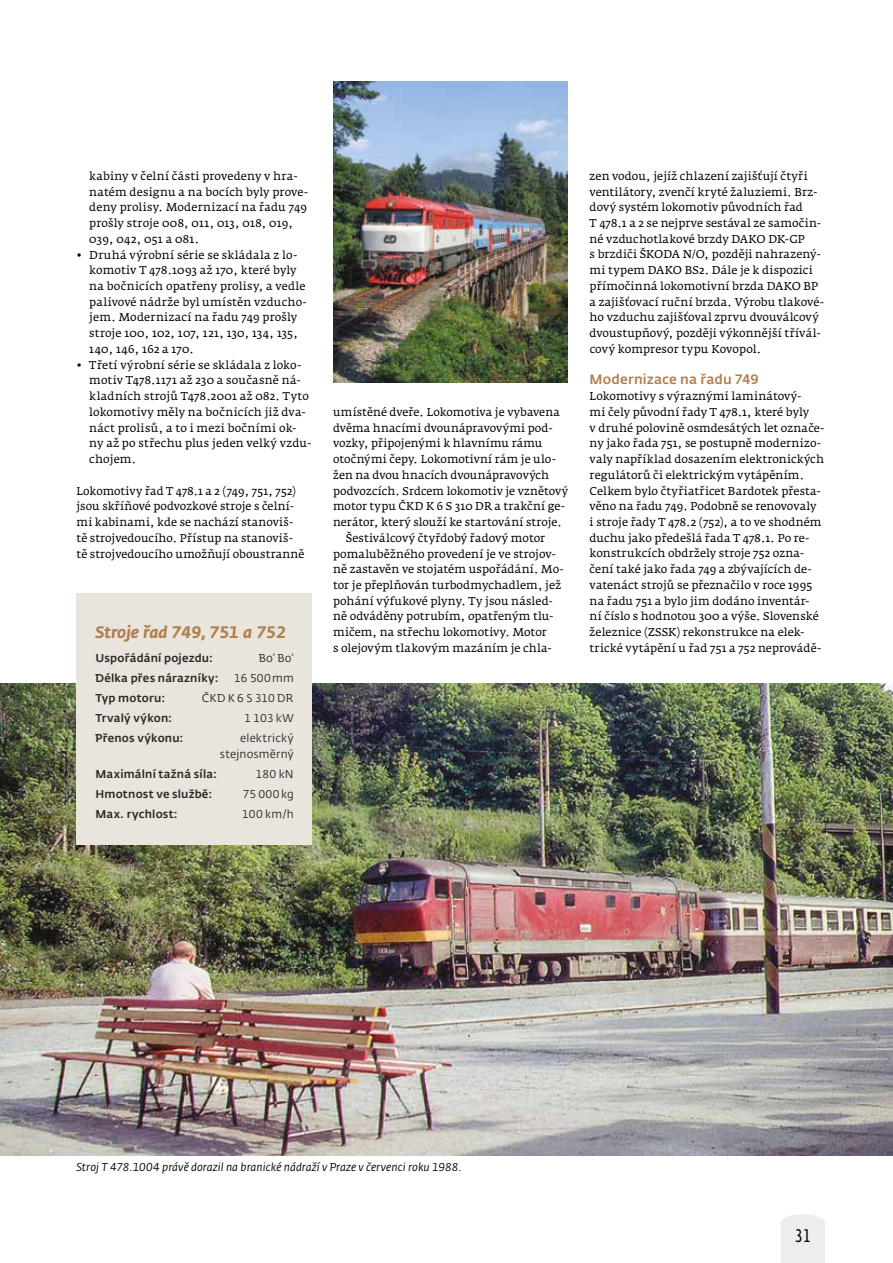
<style>
.page{position:relative;width:893px;height:1263px;background:#fff}
.page>*{position:absolute;margin:0;border:0;box-sizing:border-box;transform-origin:0 0}
.t1{font:18px "CD Fedra Cond Pro";color:#000}
.t2{font:italic 700 16.5px "CD Fedra";color:#b08050}
.t3{font:500 13.5px "CD Fedra";letter-spacing:.005em;color:#b08050}
.t4{font:11.25px/15.8px "Fedra Serif A Pro";letter-spacing:.01em;color:#000}
.t5{font:500 11.25px "CD Fedra";letter-spacing:.015em;color:#282827}
.t6{font:11.25px/15.8px "CD Fedra";letter-spacing:.015em;color:#282827;text-align:right}
.t7{font:italic 11.25px "CD Fedra";letter-spacing:.005em;color:#000}
</style>
<div class="page">
<div style="left:781px;top:1214px;width:44px;height:49px;background:#ededed"></div>
<img style="left:0;top:684px;width:893px;height:471px">
<div style="left:77px;top:593px;width:235px;height:252px;background:#e9e5dd"></div>
<img style="left:333px;top:81px;width:234px;height:302px">
<p class="t4" style="left:89px;top:168px;width:220px">kabiny v čelní části provedeny v hra&shy;natém designu a na bocích byly prove&shy;deny prolisy. Modernizací na řadu 749 prošly stroje 008, 011, 013, 018, 019, 039, 042, 051 a 081.</p>
<p class="t4" style="left:89px;top:247px;width:219px;text-indent:-13px">• Druhá výrobní série se skládala z lo&shy;komotiv T 478.1093 až 170, které byly na bočnicích opatřeny prolisy, a vedle palivové nádrže byl umístěn vzducho&shy;jem. Modernizací na řadu 749 prošly stroje 100, 102, 107, 121, 130, 134, 135, 140, 146, 162 a 170.</p>
<p class="t4" style="left:89px;top:357px;width:224px;text-indent:-13px">• Třetí výrobní série se skládala z loko&shy;motiv T478.1171 až 230 a současně ná&shy;kladních strojů T478.2001 až 082. Tyto lokomotivy měly na bočnicích již dva&shy;náct prolisů, a to i mezi bočními ok&shy;ny až po střechu plus jeden velký vzdu&shy;chojem.</p>
<p class="t4" style="left:77px;top:483px;width:229px">Lokomotivy řad T 478.1 a 2 (749, 751, 752) jsou skříňové podvozkové stroje s čelní&shy;mi kabinami, kde se nachází stanoviš&shy;tě strojvedoucího. Přístup na stanoviš&shy;tě strojvedoucího umožňují oboustranně</p>
<h2 class="t2" style="left:95px;top:621px;width:192px">Stroje řad 749, 751 a 752</h2>
<p class="t5" style="left:95px;top:651px;width:119px">Uspořádání pojezdu:</p>
<p class="t6" style="left:259px;top:650px;width:37px">Bo‘ Bo‘</p>
<p class="t5" style="left:95px;top:671px;width:125px">Délka přes nárazníky:</p>
<p class="t6" style="left:234px;top:670px;width:61px">16 500mm</p>
<p class="t5" style="left:95px;top:691px;width:71px">Typ motoru:</p>
<p class="t6" style="left:202px;top:690px;width:93px">ČKD K 6 S 310 DR</p>
<p class="t5" style="left:95px;top:711px;width:78px">Trvalý výkon:</p>
<p class="t6" style="left:244px;top:710px;width:51px">1 103 kW</p>
<p class="t5" style="left:95px;top:731px;width:89px">Přenos výkonu:</p>
<p class="t6" style="left:220px;top:730px;width:75px">elektrický stejnosměrný</p>
<p class="t5" style="left:95px;top:767px;width:123px">Maximální tažná síla:</p>
<p class="t6" style="left:256px;top:766px;width:39px">180 kN</p>
<p class="t5" style="left:95px;top:787px;width:118px">Hmotnost ve službě:</p>
<p class="t6" style="left:243px;top:786px;width:52px">75 000kg</p>
<p class="t5" style="left:95px;top:806px;width:84px">Max. rychlost:</p>
<p class="t6" style="left:242px;top:806px;width:53px">100 km/h</p>
<p class="t4" style="left:333px;top:404px;width:228px">umístěné dveře. Lokomotiva je vybavena</p>
<p class="t4" style="left:333px;top:420px;width:221px">dvěma hnacími dvounápravovými pod-</p>
<p class="t4" style="left:333px;top:436px;width:211px">vozky, připojenými k hlavnímu rámu</p>
<p class="t4" style="left:333px;top:451px;width:224px">otočnými čepy. Lokomotivní rám je ulo-</p>
<p class="t4" style="left:333px;top:467px;width:218px">žen na dvou hnacích dvounápravových</p>
<p class="t4" style="left:333px;top:483px;width:237px">podvozcích. Srdcem lokomotiv je vznětový</p>
<p class="t4" style="left:333px;top:498px;width:234px">motor typu ČKD K 6 S 310 DR a trakční ge-</p>
<p class="t4" style="left:333px;top:514px;width:230px">nerátor, který slouží ke startování stroje.</p>
<p class="t4" style="left:346px;top:530px;width:201px">Šestiválcový čtyřdobý řadový motor</p>
<p class="t4" style="left:333px;top:546px;width:224px">pomaluběžného provedení je ve strojov-</p>
<p class="t4" style="left:333px;top:561px;width:232px">ně zastavěn ve stojatém uspořádání. Mo-</p>
<p class="t4" style="left:333px;top:577px;width:229px">tor je přeplňován turbodmychadlem, jež</p>
<p class="t4" style="left:333px;top:593px;width:221px">pohání výfukové plyny. Ty jsou násled-</p>
<p class="t4" style="left:333px;top:609px;width:222px">ně odváděny potrubím, opatřeným tlu-</p>
<p class="t4" style="left:333px;top:624px;width:215px">mičem, na střechu lokomotivy. Motor</p>
<p class="t4" style="left:333px;top:640px;width:220px">s olejovým tlakovým mazáním je chla-</p>
<p class="t4" style="left:590px;top:168px;width:236px">zen vodou, jejíž chlazení zajišťují čtyři ventilátory, zvenčí kryté žaluziemi. Brz&shy;dový systém lokomotiv původních řad<br>T 478.1 a 2 se nejprve sestával ze samočin&shy;né vzduchotlakové brzdy DAKO DK-GP<br>s brzdiči ŠKODA N/O, později nahrazený&shy;mi typem DAKO BS2. Dále je k dispozici přímočinná lokomotivní brzda DAKO BP a zajišťovací ruční brzda. Výrobu tlakové&shy;ho vzduchu zajišťoval zprvu dvouválcový dvoustupňový, později výkonnější třívál&shy;cový kompresor typu Kovopol.</p>
<p class="t3" style="left:590px;top:371px;width:170px">Modernizace na řadu 749</p>
<p class="t4" style="left:590px;top:388px;width:236px">Lokomotivy s výraznými laminátový-<br>mi čely původní řady T 478.1, které byly<br>v druhé polovině osmdesátých let označe&shy;ny jako řada 751, se postupně modernizo&shy;valy například dosazením elektronických regulátorů či elektrickým vytápěním.<br>Celkem bylo čtyřiatřicet Bardotek přesta&shy;věno na řadu 749. Podobně se renovovaly<br>i stroje řady T 478.2 (752), a to ve shodném duchu jako předešlá řada T 478.1. Po re&shy;konstrukcích obdržely stroje 752 ozna&shy;čení také jako řada 749 a zbývajících de&shy;vatenáct strojů se přeznačilo v roce 1995 na řadu 751 a bylo jim dodáno inventár&shy;ní číslo s hodnotou 300 a výše. Slovenské železnice (ZSSK) rekonstrukce na elek&shy;trické vytápění u řad 751 a 752 neprovádě-</p>
<p class="t7" style="left:77px;top:1160px;width:387px">Stroj T 478.1004 právě dorazil na branické nádraží v Praze v červenci roku 1988.</p>
<h1 class="t1" style="left:794px;top:1226px;width:18px">31</h1>
</div>
